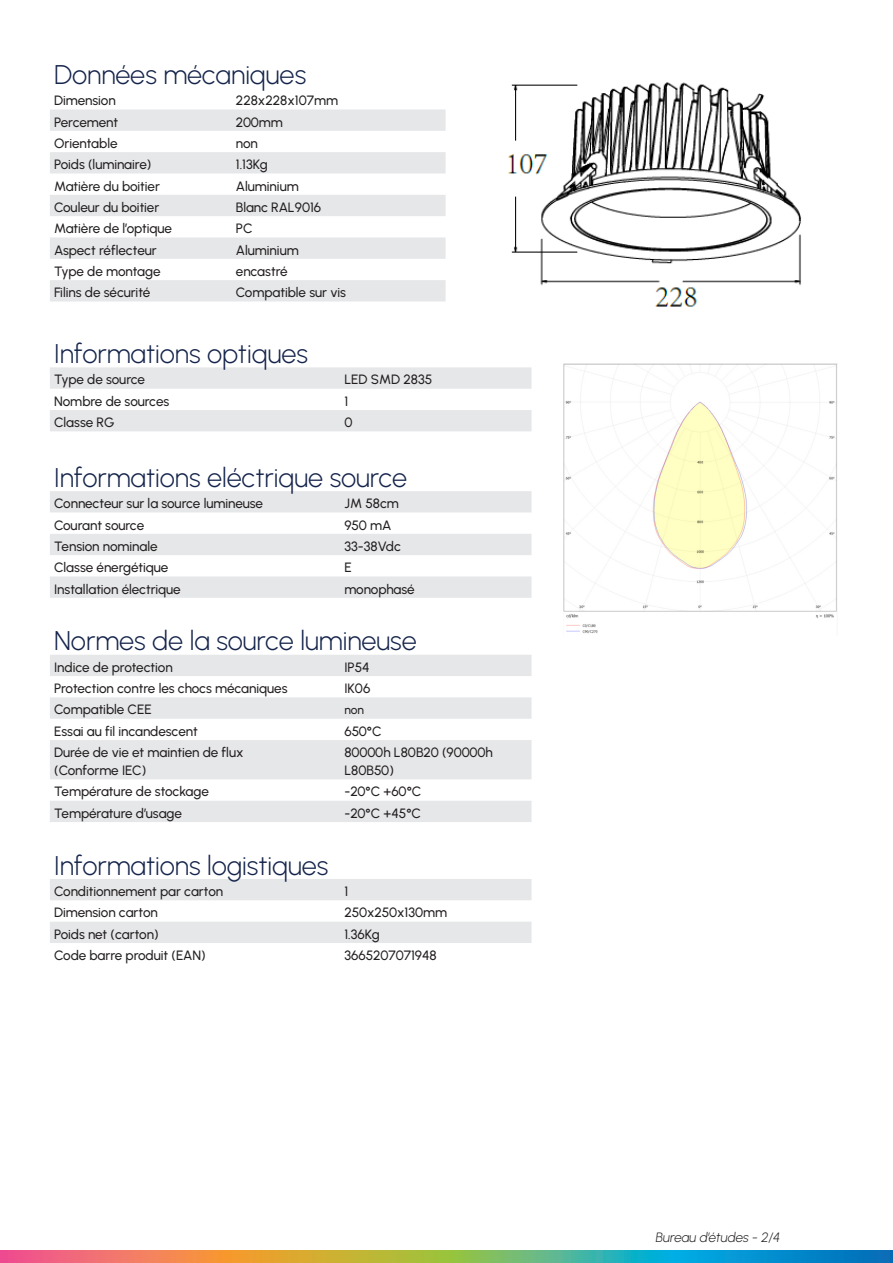
<style>
.page{position:relative;width:893px;height:1263px;background:#fff}
.page>*{position:absolute;margin:0;border:0;box-sizing:border-box;transform-origin:0 0}
.t1{font:300 27px "Urbanist";letter-spacing:-.005em;color:#15244b}
.Texte_courant{font:500 13.5px/18px "Urbanist";letter-spacing:-.005em;color:#231f20}
.Texte_courant-2{font:italic 300 13.5px "Urbanist";color:#231f20}
.Texte_courant-3{font:500 12px "Urbanist";color:#231f20}
</style>
<div class="page">
<img style="left:508px;top:82px;width:293px;height:225px">
<svg style="left:50px;top:367px;width:481px;height:64px"></svg>
<div style="left:50px;top:491px;width:481px;height:21px;background:#e6e7e9"></div>
<svg style="left:50px;top:534px;width:481px;height:409px"></svg>
<img style="left:563px;top:363px;width:274px;height:271px">
<svg style="left:50px;top:109px;width:396px;height:192px;fill:#e6e7e9"></svg>
<svg style="left:0;top:1250px;width:893px;height:13px;background:#849a7e"></svg>
<p class="t1" style="left:54px;top:57px;width:254px">Données mécaniques</p>
<p class="Texte_courant" style="left:54px;top:91px;width:63px">Dimension</p>
<p class="Texte_courant" style="left:236px;top:91px;width:104px">228x228x107mm</p>
<p class="Texte_courant" style="left:54px;top:112px;width:66px">Percement</p>
<p class="Texte_courant" style="left:236px;top:112px;width:49px">200mm</p>
<p class="Texte_courant" style="left:54px;top:134px;width:65px">Orientable</p>
<p class="Texte_courant" style="left:236px;top:134px;width:23px">non</p>
<p class="Texte_courant" style="left:54px;top:155px;width:99px">Poids (luminaire)</p>
<p class="Texte_courant" style="left:236px;top:155px;width:33px">1.13Kg</p>
<p class="Texte_courant" style="left:54px;top:176px;width:107px">Matière du boitier</p>
<p class="Texte_courant" style="left:236px;top:176px;width:64px">Aluminium</p>
<p class="Texte_courant" style="left:54px;top:198px;width:107px">Couleur du boitier</p>
<p class="Texte_courant" style="left:236px;top:198px;width:87px">Blanc RAL9016</p>
<p class="Texte_courant" style="left:54px;top:219px;width:119px">Matière de l’optique</p>
<p class="Texte_courant" style="left:236px;top:219px;width:18px">PC</p>
<p class="Texte_courant" style="left:54px;top:240px;width:104px">Aspect réflecteur</p>
<p class="Texte_courant" style="left:236px;top:240px;width:64px">Aluminium</p>
<p class="Texte_courant" style="left:54px;top:262px;width:108px">Type de montage</p>
<p class="Texte_courant" style="left:236px;top:262px;width:53px">encastré</p>
<p class="Texte_courant" style="left:54px;top:283px;width:98px">Filins de sécurité</p>
<p class="Texte_courant" style="left:236px;top:283px;width:112px">Compatible sur vis</p>
<p class="t1" style="left:54px;top:336px;width:255px">Informations optiques</p>
<p class="Texte_courant" style="left:54px;top:370px;width:92px">Type de source</p>
<p class="Texte_courant" style="left:344px;top:370px;width:89px">LED SMD 2835</p>
<p class="Texte_courant" style="left:54px;top:392px;width:117px">Nombre de sources</p>
<p class="Texte_courant" style="left:344px;top:392px;width:5px">1</p>
<p class="Texte_courant" style="left:54px;top:413px;width:62px">Classe RG</p>
<p class="Texte_courant" style="left:344px;top:413px;width:10px">0</p>
<p class="t1" style="left:54px;top:460px;width:354px">Informations eléctrique source</p>
<p class="Texte_courant" style="left:54px;top:494px;width:210px">Connecteur sur la source lumineuse</p>
<p class="Texte_courant" style="left:344px;top:494px;width:56px">JM 58cm</p>
<p class="Texte_courant" style="left:54px;top:515px;width:92px">Courant source</p>
<p class="Texte_courant" style="left:344px;top:515px;width:48px">950 mA</p>
<p class="Texte_courant" style="left:54px;top:537px;width:105px">Tension nominale</p>
<p class="Texte_courant" style="left:344px;top:537px;width:58px">33-38Vdc</p>
<p class="Texte_courant" style="left:54px;top:558px;width:116px">Classe énergétique</p>
<p class="Texte_courant" style="left:344px;top:558px;width:9px">E</p>
<p class="Texte_courant" style="left:54px;top:579px;width:128px">Installation électrique</p>
<p class="Texte_courant" style="left:344px;top:579px;width:72px">monophasé</p>
<p class="t1" style="left:54px;top:624px;width:364px">Normes de la source lumineuse</p>
<p class="Texte_courant" style="left:54px;top:658px;width:120px">Indice de protection</p>
<p class="Texte_courant" style="left:344px;top:658px;width:27px">IP54</p>
<p class="Texte_courant" style="left:54px;top:679px;width:235px">Protection contre les chocs mécaniques</p>
<p class="Texte_courant" style="left:344px;top:679px;width:27px">IK06</p>
<p class="Texte_courant" style="left:54px;top:700px;width:99px">Compatible CEE</p>
<p class="Texte_courant-3" style="left:344px;top:701px;width:21px">non</p>
<p class="Texte_courant" style="left:54px;top:722px;width:145px">Essai au fil incandescent</p>
<p class="Texte_courant" style="left:344px;top:722px;width:39px">650°C</p>
<p class="Texte_courant" style="left:54px;top:743px;width:191px">Durée de vie et maintien de flux</p>
<p class="Texte_courant" style="left:54px;top:761px;width:94px">(Conforme IEC)</p>
<p class="Texte_courant" style="left:344px;top:743px;width:150px">80000h L80B20 (90000h<br>L80B50)</p>
<p class="Texte_courant" style="left:54px;top:782px;width:156px">Température de stockage</p>
<p class="Texte_courant" style="left:344px;top:782px;width:78px">-20°C +60°C</p>
<p class="Texte_courant" style="left:54px;top:804px;width:129px">Température d’usage</p>
<p class="Texte_courant" style="left:344px;top:804px;width:78px">-20°C +45°C</p>
<p class="t1" style="left:54px;top:848px;width:276px">Informations logistiques</p>
<p class="Texte_courant" style="left:54px;top:882px;width:171px">Conditionnement par carton</p>
<p class="Texte_courant" style="left:344px;top:882px;width:5px">1</p>
<p class="Texte_courant" style="left:54px;top:903px;width:105px">Dimension carton</p>
<p class="Texte_courant" style="left:344px;top:903px;width:104px">250x250x130mm</p>
<p class="Texte_courant" style="left:54px;top:924px;width:106px">Poids net (carton)</p>
<p class="Texte_courant" style="left:344px;top:924px;width:37px">1.36Kg</p>
<p class="Texte_courant" style="left:54px;top:946px;width:153px">Code barre produit (EAN)</p>
<p class="Texte_courant" style="left:344px;top:946px;width:94px">3665207071948</p>
<p class="Texte_courant-2" style="left:656px;top:1228px;width:126px">Bureau d’études - 2/4</p>
</div>
